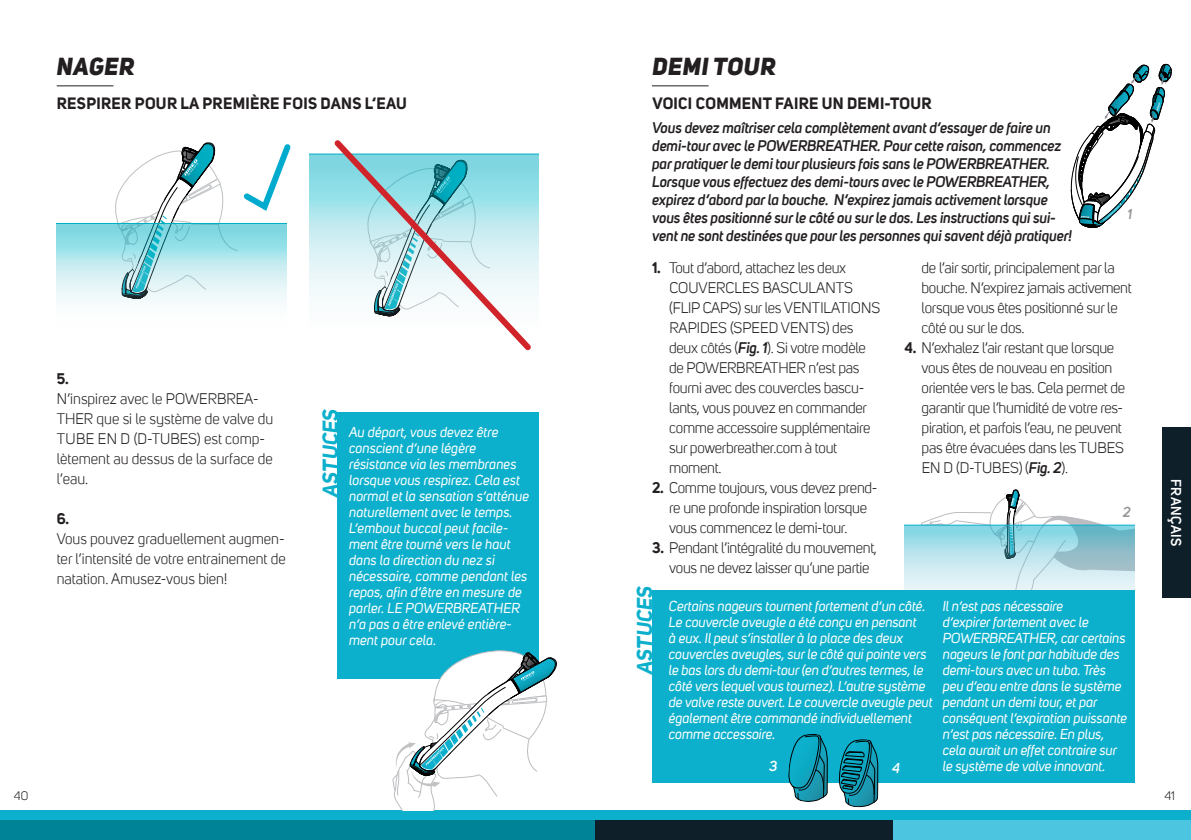
<style>
.page{position:relative;width:1191px;height:840px;background:#fff}
.page>*{position:absolute;margin:0;border:0;box-sizing:border-box;transform-origin:0 0}
.t1{font:italic 800 24px "Uni Sans";letter-spacing:.02em;color:#231f20}
.t2{font:italic 700 21px "Uni Sans";color:#0db0cc}
.t3{font:700 16px "Uni Sans";letter-spacing:.02em;color:#231f20}
.t4{font:15px/20px "Uni Sans";letter-spacing:-.02em;color:#231f20}
.t5{font:italic 600 15px/18px "Uni Sans";letter-spacing:-.015em;color:#231f20}
.t6{font:15px/20px "Uni Sans";color:#231f20}
.t7{font:700 15px "Uni Sans";color:#231f20}
.t8{font:italic 14px/16px "Uni Sans";letter-spacing:-.01em;color:#fff}
.t9{font:600 14px "Uni Sans";letter-spacing:.04em;color:#fff}
.t10{font:italic 600 14px "Uni Sans";color:#fff}
.t11{font:italic 600 14px "Uni Sans";color:#939598}
.t12{font:12px "Uni Sans";color:#231f20}
.s1{font-weight:700}
.s2{font-weight:600;font-style:italic}
</style>
<div class="page">
<div style="left:0;top:810px;width:1191px;height:9px;background:#0db0cc"></div>
<div style="left:0;top:819px;width:595px;height:20px;background:#008397"></div>
<div style="left:595px;top:819px;width:298px;height:20px;background:#0f1f29"></div>
<div style="left:893px;top:819px;width:298px;height:20px;background:#4cc6e0"></div>
<hr style="left:904px;top:524px;width:230px;height:1px;background:#0db0cc">
<svg style="left:919px;top:489px;width:215px;height:36px"></svg>
<svg style="left:904px;top:525px;width:230px;height:65px;background:#afdbe5"></svg>
<div style="left:337px;top:411px;width:202px;height:266px;background:#0db0cc"></div>
<svg style="left:391px;top:650px;width:166px;height:160px"></svg>
<hr style="left:57px;top:85px;width:56px;height:1px;background:#231f20">
<svg style="left:57px;top:223px;width:229px;height:78px"></svg>
<div style="left:309px;top:154px;width:230px;height:175px;background:linear-gradient(to bottom,#7bd6e1,#fff)"></div>
<svg style="left:329px;top:140px;width:207px;height:211px"></svg>
<svg style="left:113px;top:142px;width:178px;height:157px"></svg>
<hr style="left:652px;top:85px;width:56px;height:1px;background:#231f20">
<div style="left:652px;top:590px;width:482px;height:192px;background:#0db0cc"></div>
<svg style="left:1070px;top:64px;width:101px;height:164px"></svg>
<svg style="left:787px;top:734px;width:41px;height:68px"></svg>
<svg style="left:838px;top:739px;width:40px;height:69px"></svg>
<div style="left:1162px;top:427px;width:29px;height:170px;background:#0f1f29"></div>
<h1 class="t1" style="left:57px;top:52px;width:79px">NAGER</h1>
<p class="t3" style="left:57px;top:93px;width:351px">RESPIRER POUR LA PREMIÈRE FOIS DANS L‘EAU</p>
<p class="t7" style="left:57px;top:369px;width:14px">5.</p>
<p class="t6" style="left:57px;top:388px;width:218px">N‘inspirez avec le POWERBREA-<br>THER que si le système de valve du<br>TUBE EN D (D-TUBES) est comp&shy;lètement au dessus de la surface de l‘eau.</p>
<p class="t7" style="left:57px;top:509px;width:14px">6.</p>
<p class="t4" style="left:57px;top:528px;width:231px;text-align:justify">Vous pouvez graduellement augmen&shy;ter l‘intensité de votre entrainement de natation. Amusez-vous bien!</p>
<h2 class="t2" style="left:317px;top:496px;width:89px;rotate:-90deg">ASTUCES</h2>
<p class="t8" style="left:349px;top:423px;width:181px">Au départ, vous devez être conscient d‘une légère résistance via les membranes lorsque vous respirez. Cela est normal et la sensation s‘atténue naturellement avec le temps.<br>L‘embout buccal peut facile&shy;ment être tourné vers le haut dans la direction du nez si nécessaire, comme pendant les repos, afin d‘être en mesure de parler. LE POWERBREATHER n‘a pas a être enlevé entière&shy;ment pour cela.</p>
<h1 class="t1" style="left:652px;top:52px;width:125px">DEMI TOUR</h1>
<p class="t3" style="left:652px;top:93px;width:281px">VOICI COMMENT FAIRE UN DEMI-TOUR</p>
<p class="t5" style="left:652px;top:119px;width:421px">Vous devez maîtriser cela complètement avant d‘essayer de faire un demi-tour avec le POWERBREATHER. Pour cette raison, commencez par pratiquer le demi tour plusieurs fois sans le POWERBREATHER.<br>Lorsque vous effectuez des demi-tours avec le POWERBREATHER, expirez d‘abord par la bouche. N‘expirez jamais activement lorsque vous êtes positionné sur le côté ou sur le dos. Les instructions qui sui&shy;vent ne sont destinées que pour les personnes qui savent déjà pratiquer!</p>
<p class="t11" style="left:1127px;top:206px;width:6px">1</p>
<p class="t4" style="left:669px;top:258px;width:212px;text-indent:-17px"><span class="s1">1.</span> Tout d‘abord, attachez les deux<br>COUVERCLES BASCULANTS (FLIP CAPS) sur les VENTILATIONS<br>RAPIDES (SPEED VENTS) des deux côtés (<span class="s2">Fig. 1</span>). Si votre modèle de POWERBREATHER n‘est pas fourni avec des couvercles bascu&shy;lants, vous pouvez en commander comme accessoire supplémentaire sur powerbreather.com à tout moment.</p>
<p class="t4" style="left:669px;top:478px;width:210px;text-indent:-17px"><span class="s1">2.</span> Comme toujours, vous devez prend&shy;re une profonde inspiration lorsque vous commencez le demi-tour.</p>
<p class="t4" style="left:669px;top:538px;width:209px;text-indent:-17px"><span class="s1">3.</span> Pendant l‘intégralité du mouvement, vous ne devez laisser qu‘une partie</p>
<p class="t4" style="left:921px;top:258px;width:212px">de l‘air sortir, principalement par la bouche. N‘expirez jamais activement lorsque vous êtes positionné sur le côté ou sur le dos.</p>
<p class="t4" style="left:921px;top:338px;width:205px;text-indent:-17px"><span class="s1">4.</span> N‘exhalez l‘air restant que lorsque vous êtes de nouveau en position orientée vers le bas. Cela permet de garantir que l‘humidité de votre res&shy;piration, et parfois l‘eau, ne peuvent pas être évacuées dans les TUBES EN D (D-TUBES) (<span class="s2">Fig. 2</span>).</p>
<p class="t11" style="left:1123px;top:503px;width:9px">2</p>
<h2 class="t2" style="left:631px;top:673px;width:89px;rotate:-90deg">ASTUCES</h2>
<p class="t8" style="left:669px;top:597px;width:265px">Certains nageurs tournent fortement d‘un côté.<br>Le couvercle aveugle a été conçu en pensant<br>à eux. Il peut s‘installer à la place des deux couvercles aveugles, sur le côté qui pointe vers le bas lors du demi-tour (en d‘autres termes, le côté vers lequel vous tournez). L‘autre système de valve reste ouvert. Le couvercle aveugle peut également être commandé individuellement comme accessoire.</p>
<p class="t8" style="left:943px;top:597px;width:186px">Il n‘est pas nécessaire<br>d‘expirer fortement avec le<br>POWERBREATHER, car certains nageurs le font par habitude des demi-tours avec un tuba. Très peu d‘eau entre dans le système pendant un demi tour, et par conséquent l‘expiration puissante n‘est pas nécessaire. En plus, cela aurait un effet contraire sur le système de valve innovant.</p>
<p class="t10" style="left:769px;top:757px;width:10px">3</p>
<p class="t10" style="left:892px;top:759px;width:9px">4</p>
<p class="t9" style="left:1184px;top:478px;width:69px;rotate:90deg">FRANÇAIS</p>
<p class="t12" style="left:14px;top:788px;width:16px">40</p>
<p class="t12" style="left:1164px;top:788px;width:12px">41</p>
</div>
